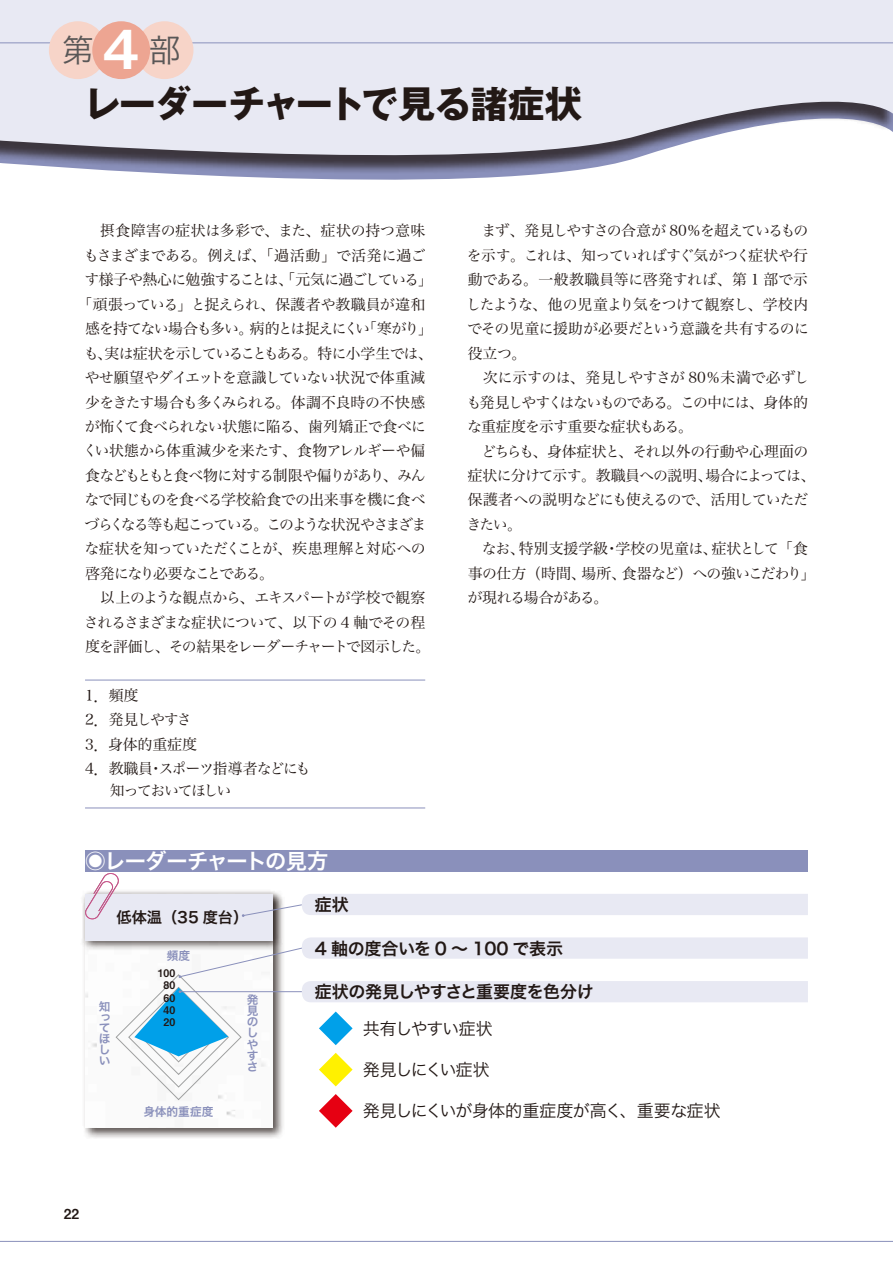
<style>
.page{position:relative;width:893px;height:1263px;background:#fff}
.page>*{position:absolute;margin:0;border:0;box-sizing:border-box;transform-origin:0 0}
.t1{font:700 37.2px "Gothic MB101 Pro";letter-spacing:-.03em;color:#221815}
.t2{font:31.65px "Hira Kaku Pro W3";color:#595757}
.t3{font:21.3px "Hira Kaku Pro W6";letter-spacing:-.04em;color:#fff}
.t4{font:16.95px "Hira Kaku Pro W6";letter-spacing:-.02em;color:#221815}
.t5{font:16.95px "Hira Kaku Pro W3";letter-spacing:-.03em;color:#221815}
.t6{font:16.95px "Hira Kaku Pro W3";letter-spacing:-.075em;color:#221815}
.t7{font:15.15px "Hira Kaku Pro W6";color:#221815}
.t8{font:14.85px/24.5px "Hira Min Pro N W3";letter-spacing:-.045em;color:#221815}
.t9{font:14.85px "Hira Min Pro N W3";letter-spacing:-.065em;color:#221815}
.t10{font:14.85px "Hira Min Pro N W3";letter-spacing:-.08em;color:#221815}
.t11{font:14.85px "Hira Min Pro N W3";letter-spacing:-.11em;color:#221815}
.t12{font:14.85px "Hira Min Pro N W3";letter-spacing:-.07em;color:#221815}
.t13{font:14.85px "Hira Min Pro N W3";letter-spacing:-.02em;color:#221815}
.t14{font:14.85px "Hira Min Pro N W3";letter-spacing:-.025em;color:#221815}
.t15{font:14.85px "Hira Min Pro N W3";letter-spacing:-.005em;color:#221815}
.t16{font:14.85px "Hira Min Pro N W3";letter-spacing:-.1em;color:#221815}
.t17{font:13.8px "Midashi Go Pr 5 MB31";color:#221815}
.t18{font:11.7px/11.2px "Hira Kaku Pro W6";color:#8a90bb;text-align:justify}
.t19{font:10.5px/12.1px "Midashi Go Pr 5 MB31";color:#221815;text-align:center}
.s1{font-family:"Gothic MB101 Pro De";font-weight:700;font-size:49.65px;color:#fff}
</style>
<div class="page">
<hr style="left:0;top:1241px;width:893px;height:1px;background:#8a90bb">
<svg style="left:0;top:0;width:893px;height:177px;background:#d8d9e4"></svg>
<hr style="left:85px;top:680px;width:340px;height:1px;background:#8a90bb">
<hr style="left:85px;top:808px;width:340px;height:1px;background:#8a90bb">
<div style="left:85px;top:850px;width:723px;height:22px;background:#8a90bb"></div>
<div style="left:82px;top:891px;width:203px;height:249px;background:#221815;opacity:.75"></div>
<img style="left:85px;top:951px;width:30px;height:177px">
<div style="left:80px;top:889px;width:203px;height:62px;background:#221815;opacity:.75"></div>
<div style="left:85px;top:894px;width:187px;height:46px;background:#e8e9f3"></div>
<img style="left:85px;top:889px;width:1px;height:27px">
<img style="left:86px;top:873px;width:33px;height:46px">
<svg style="left:242px;top:894px;width:566px;height:23px"></svg>
<svg style="left:115px;top:937px;width:693px;height:191px"></svg>
<hr style="left:0;top:43px;width:893px;height:1px;background:#8a90bb">
<div style="left:49px;top:21px;width:58px;height:58px;background:#f7d4c8;border-radius:50%"></div>
<div style="left:136px;top:21px;width:57px;height:58px;background:#f7d4c8;border-radius:50%"></div>
<div style="left:92px;top:21px;width:58px;height:58px;background:#eda592;border-radius:50%"></div>
<h2 class="t2" style="left:62px;top:22px;width:120px">第<span class="s1">4</span>部</h2>
<h1 class="t1" style="left:83px;top:73px;width:500px">レーダーチャートで見る諸症状</h1>
<p class="t15" style="left:85px;top:218px;width:342px">　摂食障害の症状は多彩で、また、症状の持つ意味</p>
<p class="t8" style="left:84px;top:242px;width:343px">もさまざまである。例えば、「過活動」で活発に過ご</p>
<p class="t9" style="left:84px;top:267px;width:350px">す様子や熱心に勉強することは、「元気に過ごしている」</p>
<p class="t13" style="left:78px;top:291px;width:349px">「頑張っている」と捉えられ、保護者や教職員が違和</p>
<p class="t10" style="left:85px;top:316px;width:349px">感を持てない場合も多い。病的とは捉えにくい「寒がり」</p>
<p class="t12" style="left:84px;top:340px;width:350px">も、実は症状を示していることもある。特に小学生では、</p>
<p class="t8" style="left:85px;top:364px;width:342px">やせ願望やダイエットを意識していない状況で体重減</p>
<p class="t8" style="left:85px;top:388px;width:342px">少をきたす場合も多くみられる。体調不良時の不快感</p>
<p class="t8" style="left:85px;top:413px;width:343px">が怖くて食べられない状態に陥る、歯列矯正で食べに</p>
<p class="t8" style="left:83px;top:437px;width:344px">くい状態から体重減少を来たす、食物アレルギーや偏</p>
<p class="t10" style="left:85px;top:463px;width:342px">食などもともと食べ物に対する制限や偏りがあり、みん</p>
<p class="t8" style="left:84px;top:486px;width:343px">なで同じものを食べる学校給食での出来事を機に食べ</p>
<p class="t11" style="left:85px;top:511px;width:343px">づらくなる等も起こっている。このような状況やさまざま</p>
<p class="t8" style="left:84px;top:535px;width:343px">な症状を知っていただくことが、疾患理解と対応への</p>
<p class="t11" style="left:85px;top:560px;width:190px">啓発になり必要なことである。</p>
<p class="t14" style="left:85px;top:585px;width:342px">　以上のような観点から、エキスパートが学校で観察</p>
<p class="t9" style="left:84px;top:609px;width:343px">されるさまざまな症状について、以下の 4 軸でその程</p>
<p class="t9" style="left:85px;top:634px;width:347px">度を評価し、その結果をレーダーチャートで図示した。</p>
<p class="t8" style="left:85px;top:682px;width:227px">1．頻度<br>2．発見しやすさ<br>3．身体的重症度<br>4．教職員・スポーツ指導者などにも</p>
<p class="t16" style="left:85px;top:777px;width:148px">　 知っておいてほしい</p>
<h3 class="t3" style="left:85px;top:842px;width:245px">◉レーダーチャートの見方</h3>
<p class="t8" style="left:466px;top:217px;width:351px">　まず、発見しやすさの合意が 80％を超えているものを示す。これは、知っていればすぐ気がつく症状や行動である。一般教職員等に啓発すれば、第 1 部で示したような、他の児童より気をつけて観察し、学校内でその児童に援助が必要だという意識を共有するのに役立つ。<br>　次に示すのは、発見しやすさが 80％未満で必ずしも発見しやすくはないものである。この中には、身体的な重症度を示す重要な症状もある。<br>　どちらも、身体症状と、それ以外の行動や心理面の症状に分けて示す。教職員への説明、場合によっては、保護者への説明などにも使えるので、活用していただきたい。<br>　なお、特別支援学級・学校の児童は、症状として「食事の仕方（時間、場所、食器など）への強いこだわり」が現れる場合がある。</p>
<p class="t7" style="left:116px;top:903px;width:133px">低体温（35 度台）</p>
<p class="t18" style="left:167px;top:950px;width:25px">頻度</p>
<p class="t19" style="left:158px;top:966px;width:19px">100<br>80<br>60<br>40<br>20</p>
<p class="t18" style="left:99px;top:1000px;width:13px;line-height:10.8px">知ってほしい</p>
<p class="t18" style="left:247px;top:993px;width:13px">発見のしやすさ</p>
<p class="t18" style="left:143px;top:1106px;width:71px">身体的重症度</p>
<p class="t17" style="left:64px;top:1202px;width:17px">22</p>
<p class="t4" style="left:315px;top:889px;width:36px">症状</p>
<p class="t4" style="left:315px;top:933px;width:250px">4 軸の度合いを 0 〜 100 で表示</p>
<p class="t4" style="left:315px;top:976px;width:281px">症状の発見しやすさと重要度を色分け</p>
<p class="t6" style="left:363px;top:1013px;width:131px">共有しやすい症状</p>
<p class="t6" style="left:363px;top:1054px;width:129px">発見しにくい症状</p>
<p class="t5" style="left:363px;top:1096px;width:360px">発見しにくいが身体的重症度が高く、重要な症状</p>
</div>
